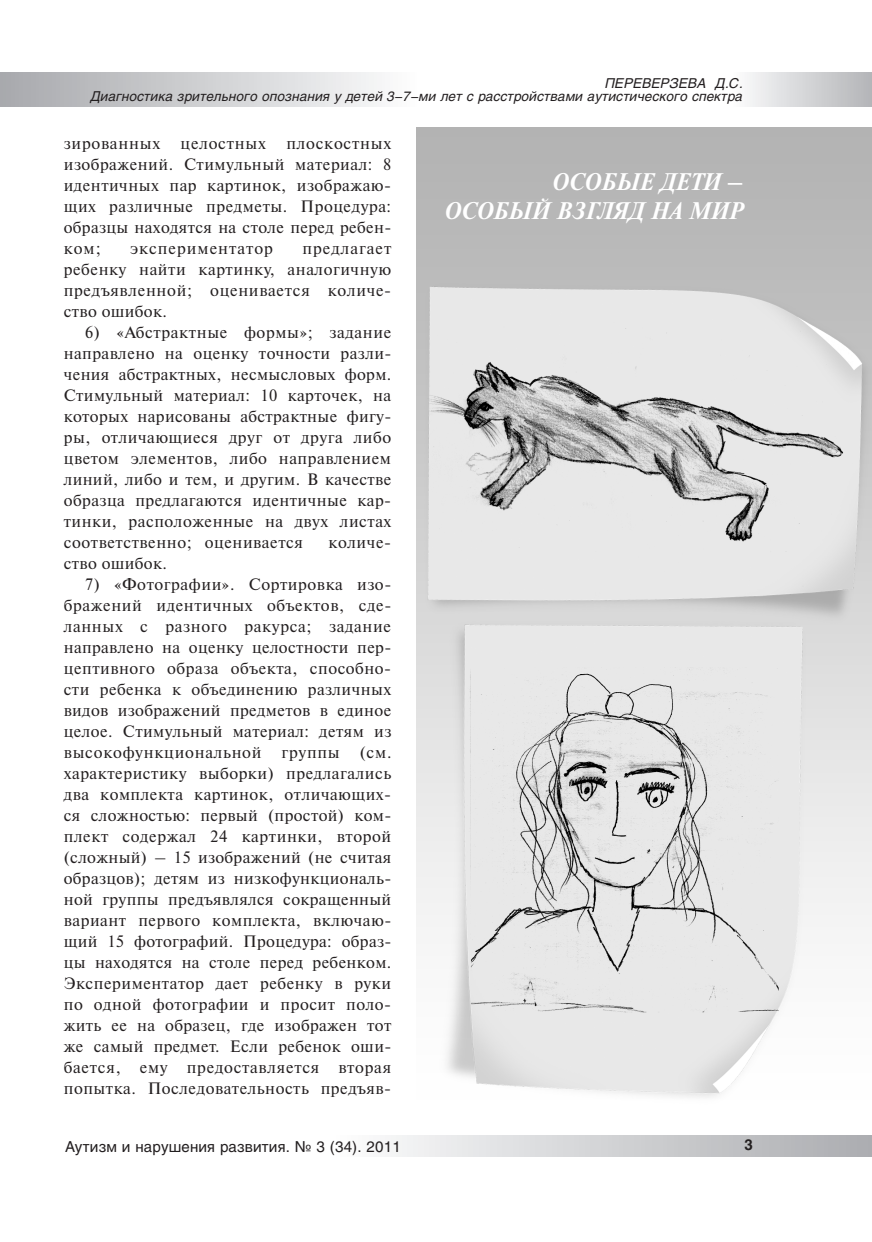
<style>
.page{position:relative;width:872px;height:1242px;background:#fff}
.page>*{position:absolute;margin:0;border:0;box-sizing:border-box;transform-origin:0 0}
.t1{font:italic 700 24px/28.8px "Newton C";color:#fff;text-align:right}
.t2{font:16.5px/21px "Newton C";letter-spacing:.035em;color:#231f20;text-align:justify}
.t3{font:16.5px "Newton C";letter-spacing:.06em;color:#231f20}
.t4{font:15px "Helios";letter-spacing:.01em;color:#231f20}
.t5{font:700 15px "Helios";color:#231f20}
.t6{font:italic 13.5px/13.5px "Helios";letter-spacing:.01em;color:#231f20;text-align:right}
</style>
<div class="page">
<div style="left:332px;top:1135px;width:540px;height:22px;background:linear-gradient(to right,#fdfdfe,#abacb0)"></div>
<div style="left:0;top:72px;width:417px;height:34px;background:linear-gradient(to right,#a7a8ac,#fcfcfd)"></div>
<div style="left:731px;top:72px;width:141px;height:34px;background:linear-gradient(to right,#fdfdfe,#b3b4b7)"></div>
<img style="left:417px;top:128px;width:455px;height:970px">
<p class="t6" style="left:91px;top:76px;width:653px">ПЕРЕВЕРЗЕВА Д.С.<br>Диагностика зрительного опознания у детей 3-7-ми лет с расстройствами аутистического спектра</p>
<p class="t2" style="left:64px;top:132px;width:329px">зированных целостных плоскостных изображений. Стимульный материал: 8 идентичных пар картинок, изображаю&shy;щих различные предметы. Процедура: образцы находятся на столе перед ребен&shy;ком;</p>
<h1 class="t1" style="left:443px;top:168px;width:301px">ОСОБЫЕ ДЕТИ –<br>ОСОБЫЙ ВЗГЛЯД НА МИР</h1>
<p class="t2" style="left:64px;top:237px;width:329px;text-indent:238px">предлагает ребенку найти картинку, аналогичную предъявленной; оценивается количе&shy;ство ошибок.</p>
<p class="t2" style="left:64px;top:322px;width:329px;text-indent:21px">6) «Абстрактные формы»; задание направлено на оценку точности разли&shy;чения абстрактных, несмысловых форм.<br>Стимульный материал: 10 карточек, на которых нарисованы абстрактные фигу&shy;ры, отличающиеся друг от друга либо цветом элементов, либо направлением линий, либо и тем, и другим. В качестве образца предлагаются идентичные кар&shy;тинки, расположенные на двух листах соответственно; оценивается</p>
<p class="t3" style="left:130px;top:239px;width:144px">экспериментатор</p>
<p class="t2" style="left:328px;top:532px;width:64px">количе-</p>
<p class="t2" style="left:64px;top:553px;width:105px">ство ошибок.</p>
<p class="t2" style="left:64px;top:574px;width:329px;text-indent:21px">7) «Фотографии». Сортировка изо&shy;бражений идентичных объектов, сде&shy;ланных с разного ракурса; задание направлено на оценку целостности пер&shy;цептивного образа объекта, способно&shy;сти ребенка к объединению различных видов изображений предметов в единое целое. Стимульный материал: детям из высокофункциональной группы (см. характеристику выборки) предлагались два комплекта картинок, отличающих&shy;ся сложностью: первый (простой) ком&shy;плект содержал 24 картинки, второй (сложный) – 15 изображений (не считая образцов); детям из низкофункциональ&shy;ной группы предъявлялся сокращенный вариант первого комплекта, включаю&shy;щий 15 фотографий. Процедура: образ&shy;цы находятся на столе перед ребенком.<br>Экспериментатор дает ребенку в руки по одной фотографии и просит поло&shy;жить ее на образец, где изображен тот же самый предмет. Если ребенок оши&shy;бается, ему предоставляется вторая попытка. Последовательность предъяв-</p>
<p class="t4" style="left:65px;top:1137px;width:337px">Аутизм и нарушения развития. № 3 (34). 2011</p>
<p class="t5" style="left:744px;top:1136px;width:10px">3</p>
</div>
